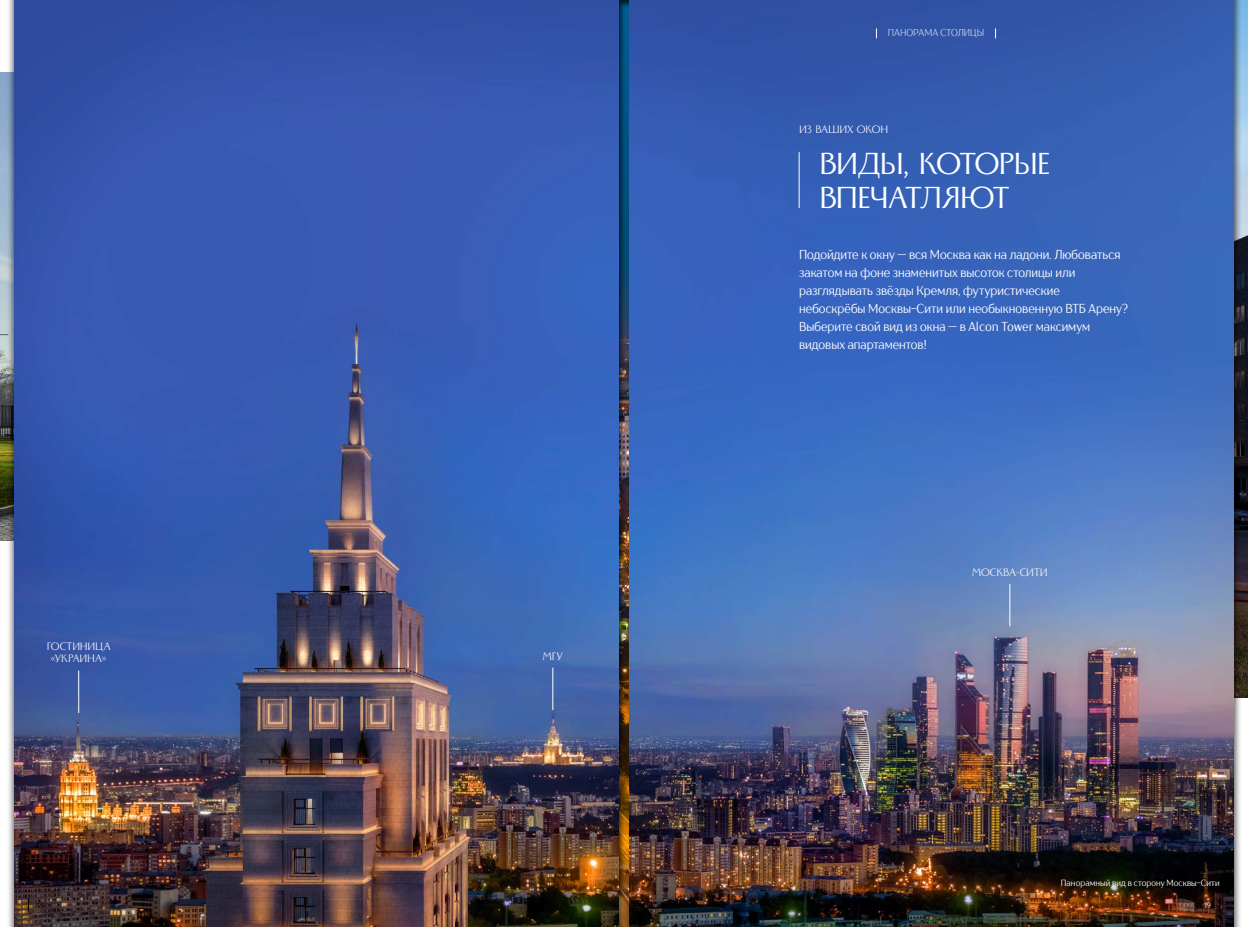
<style>
.page{position:relative;width:1248px;height:927px;background:#fff}
.page>*{position:absolute;margin:0;border:0;box-sizing:border-box;transform-origin:0 0}
.t1{font:34px/34px "Monterchi";letter-spacing:-.035em;color:#fff}
.t2{font:13px/18px "TT Drugs Condensed";color:#fff}
.t3{font:12px/12px "Monterchi";letter-spacing:-.005em;color:#fff;text-align:center}
.t4{font:300 10px "TT Drugs Condensed";color:#fff}
.t5{font:9px "TT Drugs Condensed";letter-spacing:.015em;color:#fff}
.t6{font:8px "TT Drugs Condensed";color:#000}
.t7{font:8px "TT Drugs Condensed";color:#fff}
</style>
<div class="page">
<img style="left:31px;top:0;width:1185px;height:927px">
<div style="left:609px;top:0;width:29px;height:927px;background:#000;opacity:.75"></div>
<div style="left:6px;top:0;width:25px;height:927px;background:#000;opacity:.6"></div>
<svg style="left:14px;top:0;width:13px;height:927px;fill:#324f9f"></svg>
<div style="left:1216px;top:0;width:25px;height:927px;background:#000;opacity:.6"></div>
<svg style="left:1221px;top:0;width:12px;height:927px"></svg>
<hr style="left:798px;top:152px;width:1px;height:56px;background:#fff">
<hr style="left:1009px;top:584px;width:1px;height:42px;background:#fff">
<hr style="left:552px;top:668px;width:1px;height:42px;background:#fff">
<hr style="left:78px;top:671px;width:1px;height:42px;background:#fff">
<svg style="left:28px;top:899px;width:1px;height:12px"></svg>
<svg style="left:1219px;top:899px;width:1px;height:12px"></svg>
<p class="t4" style="left:887px;top:26px;width:98px">ПАНОРАМА СТОЛИЦЫ</p>
<p class="t3" style="left:799px;top:123px;width:91px">ИЗ ВАШИХ ОКОН</p>
<h1 class="t1" style="left:819px;top:145px;width:232px">ВИДЫ, КОТОРЫЕ<br>ВПЕЧАТЛЯЮТ</h1>
<p class="t2" style="left:799px;top:246px;width:330px">Подойдите к окну — вся Москва как на ладони. Любоваться закатом на фоне знаменитых высоток столицы или разглядывать звёзды Кремля, футуристические небоскрёбы Москвы-Сити или необыкновенную ВТБ Арену?<br>Выберите свой вид из окна — в Alcon Tower максимум видовых апартаментов!</p>
<p class="t3" style="left:47px;top:639px;width:65px">ГОСТИНИЦА «УКРАИНА»</p>
<p class="t3" style="left:543px;top:650px;width:21px">МГУ</p>
<p class="t3" style="left:971px;top:566px;width:77px">МОСКВА-СИТИ</p>
<p class="t5" style="left:1060px;top:877px;width:160px">Панорамный вид в сторону Москвы-Сити</p>
<p class="t6" style="left:37px;top:900px;width:8px">18</p>
<p class="t7" style="left:1204px;top:900px;width:8px">19</p>
</div>
